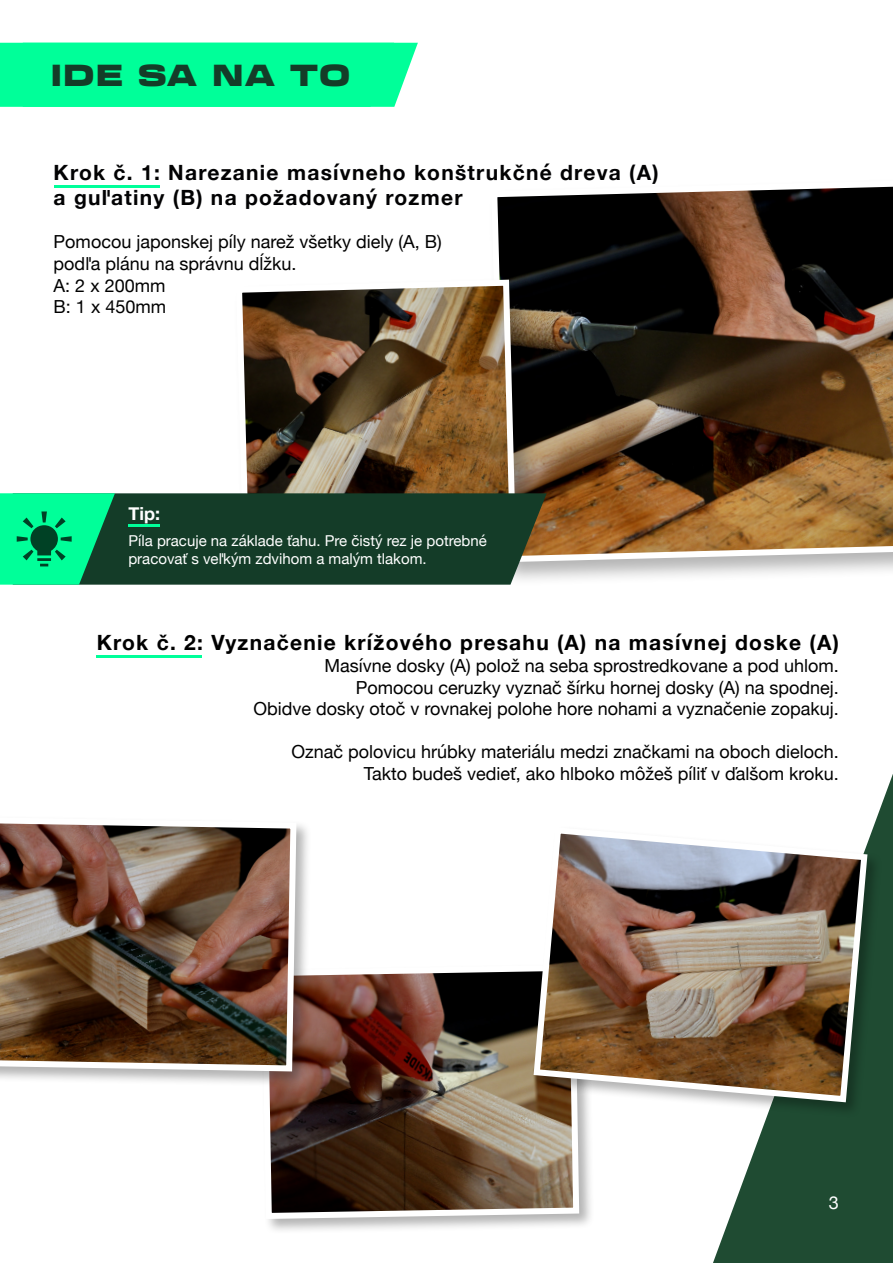
<style>
.page{position:relative;width:893px;height:1263px;background:#fff}
.page>*{position:absolute;margin:0;border:0;box-sizing:border-box;transform-origin:0 0}
.t1{font:900 expanded 30px "Transducer";letter-spacing:.06em;color:#143c28}
.t2{font:700 21px/25.2px "Helvetica Neue";letter-spacing:.06em;color:#020203}
.t3{font:700 21px "Helvetica Neue";letter-spacing:.06em;color:#000}
.t4{font:18px/21.6px "Helvetica Neue";color:#000;text-align:right}
.t5{font:700 18px "Helvetica Neue";color:#fff}
.t6{font:18px "Helvetica Neue";color:#fff}
.t7{font:15px/18px "Helvetica Neue";color:#fff}
</style>
<div class="page">
<svg style="left:713px;top:774px;width:180px;height:489px;fill:#1f4b32"></svg>
<div style="left:488px;top:176px;width:405px;height:411px;background:#000;opacity:.3"></div>
<img style="left:488px;top:177px;width:405px;height:388px">
<div style="left:233px;top:276px;width:307px;height:263px;background:#000;opacity:.3"></div>
<img style="left:233px;top:277px;width:285px;height:216px">
<div style="left:259px;top:962px;width:336px;height:273px;background:#000;opacity:.3"></div>
<img style="left:259px;top:962px;width:323px;height:260px">
<div style="left:532px;top:825px;width:351px;height:293px;background:#000;opacity:.3"></div>
<img style="left:530px;top:824px;width:341px;height:281px">
<div style="left:0;top:815px;width:312px;height:272px;background:#000;opacity:.3"></div>
<img style="left:0;top:815px;width:299px;height:259px">
<div style="left:0;top:43px;width:418px;height:64px;background:#0f9"></div>
<hr style="left:54px;top:186px;width:105px;height:2px;background:#0f9">
<hr style="left:97px;top:655px;width:105px;height:3px;background:#0f9">
<div style="left:115px;top:493px;width:432px;height:92px;background:#143c28"></div>
<hr style="left:128px;top:524px;width:31px;height:2px;background:#0f9">
<svg style="left:0;top:493px;width:115px;height:92px;background:#04cd7c"></svg>
<h1 class="t1" style="left:51px;top:51px;width:300px">IDE SA NA TO</h1>
<p class="t2" style="left:54px;top:160px;width:606px">Krok č. 1: Narezanie masívneho konštrukčné dreva (A) a guľatiny (B) na požadovaný rozmer</p>
<p class="t4" style="left:54px;top:232px;width:390px;text-align:left">Pomocou japonskej píly narež všetky diely (A, B) podľa plánu na správnu dĺžku.<br>A: 2 x 200mm<br>B: 1 x 450mm</p>
<p class="t5" style="left:128px;top:499px;width:33px">Tip:</p>
<p class="t7" style="left:128px;top:533px;width:360px">Píla pracuje na základe ťahu. Pre čistý rez je potrebné pracovať s veľkým zdvihom a malým tlakom.</p>
<p class="t3" style="left:97px;top:626px;width:744px">Krok č. 2: Vyznačenie krížového presahu (A) na masívnej doske (A)</p>
<p class="t4" style="left:253px;top:656px;width:587px">Masívne dosky (A) polož na seba sprostredkovane a pod uhlom.<br>Pomocou ceruzky vyznač šírku hornej dosky (A) na spodnej.<br>Obidve dosky otoč v rovnakej polohe hore nohami a vyznačenie zopakuj.</p>
<p class="t4" style="left:291px;top:742px;width:549px">Označ polovicu hrúbky materiálu medzi značkami na oboch dieloch.<br>Takto budeš vedieť, ako hlboko môžeš píliť v ďalšom kroku.</p>
<p class="t6" style="left:829px;top:1189px;width:12px">3</p>
</div>
